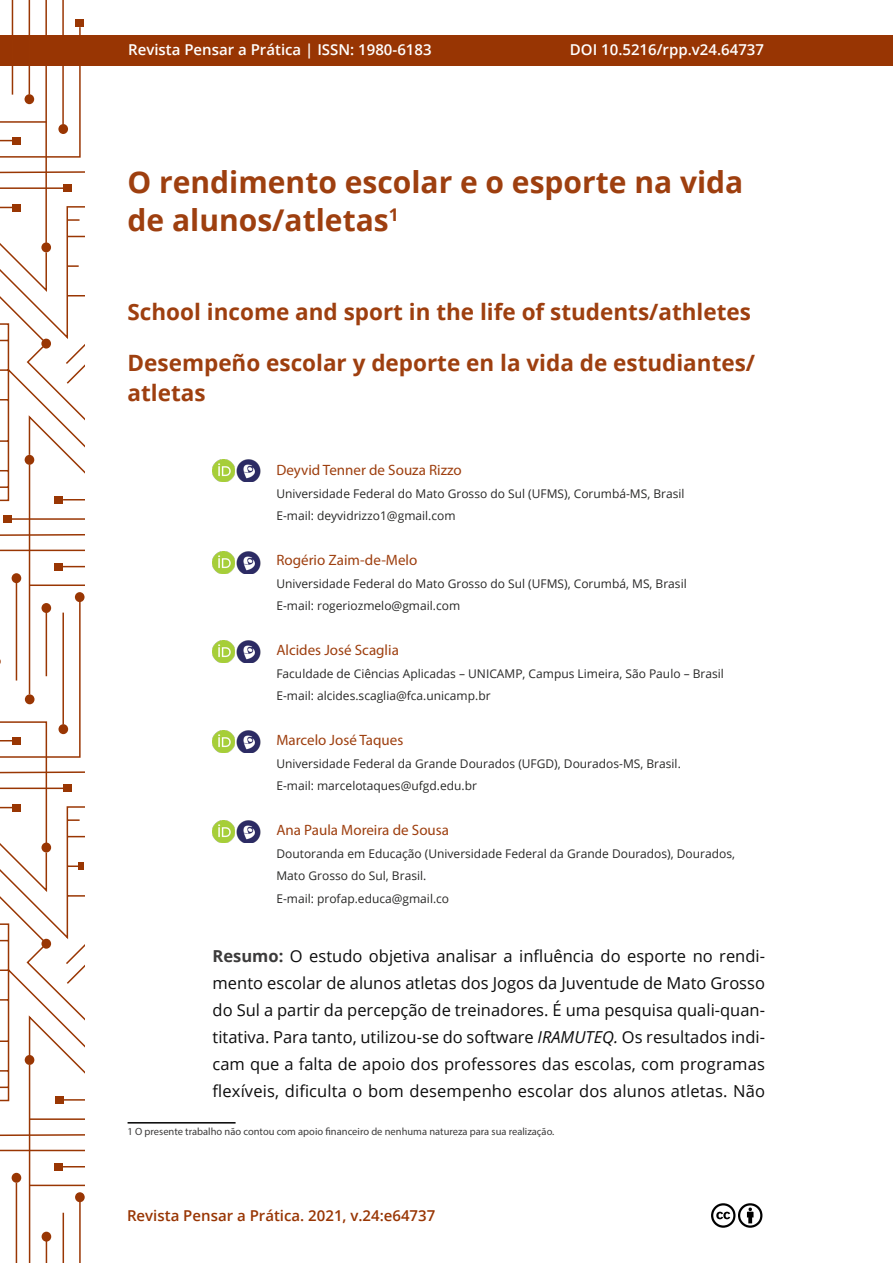
<style>
.page{position:relative;width:893px;height:1263px;background:#fff}
.page>*{position:absolute;margin:0;border:0;box-sizing:border-box;transform-origin:0 0}
.t1{font:700 30px/37.5px "Open Sans";color:#9e3f0f}
.t2{font:700 22.5px/30px "Open Sans";color:#9e3f0f}
.t3{font:16.5px/27px "Open Sans";letter-spacing:.01em;color:#0d0d0d;text-align:justify}
.t4{font:15px "Myriad Pro";color:#9e3f0f}
.t5{font:600 15px "Open Sans";color:#fff}
.t6{font:600 15px "Open Sans";color:#983503}
.t7{font:12px/22.5px "Open Sans";color:#282827}
.t8{font:10.5px "Myriad Pro";color:#3c3b3b}
.s1{font-weight:700;color:#3c3b3b}
.s2{font-style:italic}
</style>
<div class="page">
<div style="left:0;top:35px;width:893px;height:30px;background:#983503"></div>
<hr style="left:12px;top:1px;width:1px;height:94px;background:#993603">
<hr style="left:29px;top:1px;width:1px;height:94px;background:#993603">
<hr style="left:45px;top:1px;width:2px;height:242px;background:#993603">
<hr style="left:62px;top:1px;width:2px;height:123px;background:#993603">
<svg style="left:0;top:26px;width:84px;height:94px"></svg>
<div style="left:76px;top:19px;width:8px;height:8px;background:#993603"></div>
<svg style="left:0;top:120px;width:84px;height:203px"></svg>
<svg style="left:0;top:323px;width:84px;height:398px"></svg>
<svg style="left:0;top:721px;width:84px;height:541px"></svg>
<div style="left:42px;top:1232px;width:9px;height:9px;background:#993603;border-radius:50%"></div>
<svg style="left:0;top:923px;width:84px;height:314px"></svg>
<div style="left:79px;top:862px;width:5px;height:8px;background:#993603"></div>
<svg style="left:711px;top:1203px;width:52px;height:25px"></svg>
<hr style="left:128px;top:1122px;width:108px;height:1px;background:#000">
<img style="left:213px;top:460px;width:20px;height:22px">
<img style="left:233px;top:460px;width:28px;height:22px">
<img style="left:213px;top:731px;width:20px;height:22px">
<img style="left:233px;top:731px;width:28px;height:22px">
<img style="left:213px;top:821px;width:20px;height:22px">
<img style="left:233px;top:821px;width:28px;height:22px">
<img style="left:213px;top:552px;width:20px;height:22px">
<img style="left:233px;top:552px;width:28px;height:22px">
<img style="left:213px;top:641px;width:20px;height:22px">
<img style="left:233px;top:641px;width:28px;height:22px">
<p class="t5" style="left:128px;top:39px;width:305px">Revista Pensar a Prática | ISSN: 1980-6183</p>
<p class="t5" style="left:570px;top:39px;width:196px">DOI 10.5216/rpp.v24.64737</p>
<h1 class="t1" style="left:128px;top:163px;width:617px">O rendimento escolar e o esporte na vida de alunos/atletas<sup>1</sup></h1>
<h2 class="t2" style="left:128px;top:296px;width:625px">School income and sport in the life of students/athletes</h2>
<h2 class="t2" style="left:128px;top:347px;width:629px">Desempeño escolar y deporte en la vida de estudiantes/ atletas</h2>
<p class="t4" style="left:276px;top:461px;width:187px">Deyvid Tenner de Souza Rizzo</p>
<p class="t7" style="left:276px;top:482px;width:410px">Universidade Federal do Mato Grosso do Sul (UFMS), Corumbá-MS, Brasil<br>E-mail: deyvidrizzo1@gmail.com</p>
<p class="t4" style="left:276px;top:551px;width:143px">Rogério Zaim-de-Melo</p>
<p class="t7" style="left:276px;top:572px;width:412px">Universidade Federal do Mato Grosso do Sul (UFMS), Corumbá, MS, Brasil<br>E-mail: rogeriozmelo@gmail.com</p>
<p class="t4" style="left:276px;top:641px;width:124px">Alcides José Scaglia</p>
<p class="t7" style="left:276px;top:662px;width:449px">Faculdade de Ciências Aplicadas – UNICAMP, Campus Limeira, São Paulo – Brasil<br>E-mail: alcides.scaglia@fca.unicamp.br</p>
<p class="t4" style="left:276px;top:731px;width:128px">Marcelo José Taques</p>
<p class="t7" style="left:276px;top:752px;width:406px">Universidade Federal da Grande Dourados (UFGD), Dourados-MS, Brasil.<br>E-mail: marcelotaques@ufgd.edu.br</p>
<p class="t4" style="left:276px;top:821px;width:174px">Ana Paula Moreira de Sousa</p>
<p class="t7" style="left:276px;top:842px;width:460px">Doutoranda em Educação (Universidade Federal da Grande Dourados), Dourados,<br>Mato Grosso do Sul, Brasil.<br>E-mail: profap.educa@gmail.co</p>
<p class="t3" style="left:213px;top:942px;width:554px"><span class="s1">Resumo:</span> O estudo objetiva analisar a influência do esporte no rendi&shy;mento escolar de alunos atletas dos Jogos da Juventude de Mato Grosso do Sul a partir da percepção de treinadores. É uma pesquisa quali-quan&shy;titativa. Para tanto, utilizou-se do software <span class="s2">IRAMUTEQ.</span> Os resultados indi&shy;cam que a falta de apoio dos professores das escolas, com programas flexíveis, dificulta o bom desempenho escolar dos alunos atletas. Não</p>
<p class="t8" style="left:128px;top:1125px;width:428px">1 O presente trabalho não contou com apoio financeiro de nenhuma natureza para sua realização.</p>
<p class="t6" style="left:127px;top:1205px;width:310px">Revista Pensar a Prática. 2021, v.24:e64737</p>
</div>
